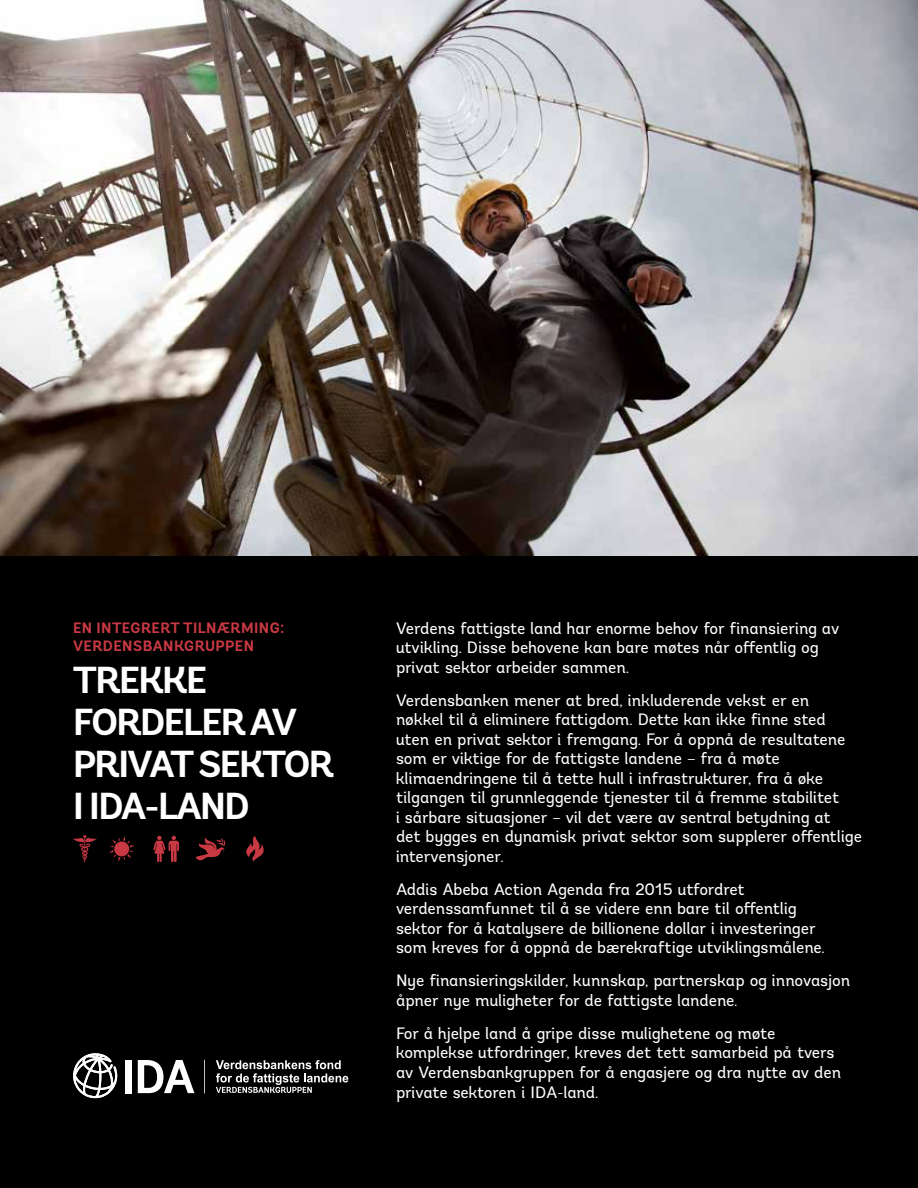
<style>
.page{position:relative;width:918px;height:1188px;background:#fff}
.page>*{position:absolute;margin:0;border:0;box-sizing:border-box;transform-origin:0 0}
.t1{font:700 37.5px/42px "Andes";letter-spacing:-.04em;color:#fff}
.t2{font:16.5px/19.5px "Andes";letter-spacing:-.01em;color:#fff}
.t3{font:700 15px/18px "Andes";letter-spacing:.03em;color:#c93944}
</style>
<div class="page">
<img style="left:0;top:0;width:918px;height:556px">
<div style="left:0;top:556px;width:918px;height:632px;background:#000"></div>
<svg style="left:153px;top:836px;width:26px;height:26px"></svg>
<svg style="left:246px;top:836px;width:18px;height:26px"></svg>
<svg style="left:73px;top:835px;width:24px;height:28px"></svg>
<svg style="left:196px;top:837px;width:29px;height:23px"></svg>
<svg style="left:109px;top:836px;width:26px;height:26px"></svg>
<div style="left:125px;top:1060px;width:6px;height:33px;background:#fff"></div>
<svg style="left:138px;top:1060px;width:56px;height:33px"></svg>
<svg style="left:204px;top:1060px;width:1px;height:34px"></svg>
<svg style="left:73px;top:1053px;width:44px;height:45px"></svg>
<svg style="left:216px;top:1060px;width:132px;height:33px"></svg>
<p class="t3" style="left:73px;top:619px;width:213px">EN INTEGRERT TILNÆRMING:<br>VERDENSBANKGRUPPEN</p>
<h1 class="t1" style="left:73px;top:660px;width:262px">TREKKE<br>FORDELER AV<br>PRIVAT SEKTOR<br>I IDA-LAND</h1>
<p class="t2" style="left:396px;top:618px;width:445px">Verdens fattigste land har enorme behov for finansiering av utvikling. Disse behovene kan bare møtes når offentlig og privat sektor arbeider sammen.</p>
<p class="t2" style="left:396px;top:690px;width:468px">Verdensbanken mener at bred, inkluderende vekst er en<br>nøkkel til å eliminere fattigdom. Dette kan ikke finne sted uten en privat sektor i fremgang. For å oppnå de resultatene som er viktige for de fattigste landene – fra å møte klimaendringene til å tette hull i infrastrukturer, fra å øke tilgangen til grunnleggende tjenester til å fremme stabilitet<br>i sårbare situasjoner – vil det være av sentral betydning at<br>det bygges en dynamisk privat sektor som supplerer offentlige intervensjoner.</p>
<p class="t2" style="left:396px;top:880px;width:430px">Addis Abeba Action Agenda fra 2015 utfordret verdenssamfunnet til å se videre enn bare til offentlig sektor for å katalysere de billionene dollar i investeringer som kreves for å oppnå de bærekraftige utviklingsmålene.</p>
<p class="t2" style="left:396px;top:971px;width:456px">Nye finansieringskilder, kunnskap, partnerskap og innovasjon åpner nye muligheter for de fattigste landene.</p>
<p class="t2" style="left:396px;top:1024px;width:447px">For å hjelpe land å gripe disse mulighetene og møte komplekse utfordringer, kreves det tett samarbeid på tvers av Verdensbankgruppen for å engasjere og dra nytte av den private sektoren i IDA-land.</p>
</div>
